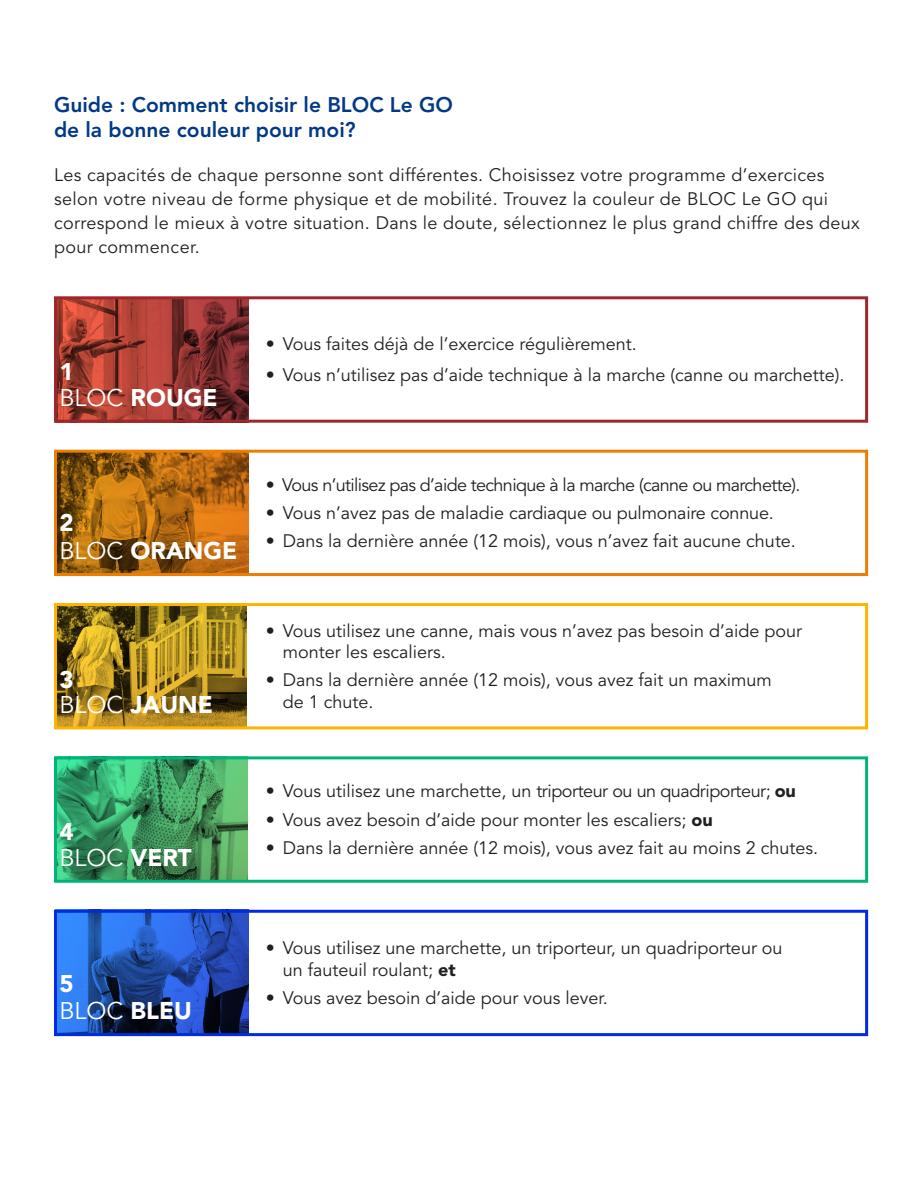
<style>
.page{position:relative;width:918px;height:1188px;background:#fff}
.page>*{position:absolute;margin:0;border:0;box-sizing:border-box;transform-origin:0 0}
.t1{font:900 24px "Avenir LT Std";color:#fff}
.t2{font:24px "Avenir LT Std";color:#fff}
.t3{font:800 21px/25.2px "Avenir LT Std";color:#023985}
.t4{font:18px/21.6px "Avenir LT Std";color:#231f20}
.t5{font:18px/24px "Avenir LT Std";letter-spacing:.02em;color:#231f20}
.t6{font:18px "Avenir LT Std";letter-spacing:-.035em;color:#231f20}
.t7{font:18px "Avenir LT Std";letter-spacing:-.025em;color:#231f20}
.s1{font-weight:400}
.s2{font-weight:900}
</style>
<div class="page">
<img style="left:58px;top:300px;width:190px;height:119px">
<div style="left:54px;top:296px;width:814px;height:127px;border:3px solid #9c272d"></div>
<img style="left:58px;top:454px;width:190px;height:118px">
<div style="left:54px;top:450px;width:814px;height:126px;border:3px solid #eb7e03"></div>
<img style="left:58px;top:607px;width:188px;height:118px">
<div style="left:54px;top:603px;width:814px;height:126px;border:3px solid #fdb400"></div>
<img style="left:58px;top:760px;width:189px;height:119px">
<div style="left:54px;top:756px;width:814px;height:127px;border:3px solid #00b379"></div>
<img style="left:58px;top:914px;width:190px;height:118px">
<div style="left:54px;top:910px;width:814px;height:126px;border:3px solid #012be2"></div>
<p class="t3" style="left:54px;top:92px;width:400px">Guide : Comment choisir le BLOC Le GO de la bonne couleur pour moi?</p>
<p class="t5" style="left:54px;top:163px;width:807px">Les capacités de chaque personne sont différentes. Choisissez votre programme d’exercices selon votre niveau de forme physique et de mobilité. Trouvez la couleur de BLOC Le GO qui correspond le mieux à votre situation. Dans le doute, sélectionnez le plus grand chiffre des deux pour commencer.</p>
<p class="t1" style="left:59px;top:357px;width:16px">1</p>
<p class="t1" style="left:59px;top:383px;width:160px"><span class="s1">BLOC</span> ROUGE</p>
<p class="t1" style="left:59px;top:509px;width:16px">2</p>
<p class="t1" style="left:59px;top:536px;width:179px"><span class="s1">BLOC</span> ORANGE</p>
<p class="t1" style="left:59px;top:665px;width:16px">3</p>
<p class="t4" style="left:266px;top:334px;width:373px">• Vous faites déjà de l’exercice régulièrement.</p>
<p class="t4" style="left:266px;top:364px;width:580px">• Vous n’utilisez pas d’aide technique à la marche (canne ou marchette).</p>
<p class="t6" style="left:266px;top:474px;width:536px">• Vous n’utilisez pas d’aide technique à la marche (canne ou marchette).</p>
<p class="t4" style="left:266px;top:502px;width:510px">• Vous n’avez pas de maladie cardiaque ou pulmonaire connue.</p>
<p class="t4" style="left:266px;top:531px;width:532px">• Dans la dernière année (12 mois), vous n’avez fait aucune chute.</p>
<p class="t4" style="left:283px;top:620px;width:521px;text-indent:-17px">• Vous utilisez une canne, mais vous n’avez pas besoin d’aide pour monter les escaliers.</p>
<p class="t4" style="left:266px;top:670px;width:508px">• Dans la dernière année (12 mois), vous avez fait un maximum</p>
<p class="t1" style="left:59px;top:690px;width:155px"><span class="s1">BLOC</span> JAUNE</p>
<p class="t4" style="left:283px;top:692px;width:92px">de 1 chute.</p>
<p class="t1" style="left:59px;top:817px;width:16px">4</p>
<p class="t2" style="left:59px;top:844px;width:134px">BLOC <span class="s2">VERT</span></p>
<p class="t1" style="left:59px;top:970px;width:16px">5</p>
<p class="t2" style="left:59px;top:997px;width:134px">BLOC <span class="s2">BLEU</span></p>
<p class="t7" style="left:266px;top:781px;width:532px">• Vous utilisez une marchette, un triporteur ou un quadriporteur; <span class="s2">ou</span></p>
<p class="t4" style="left:266px;top:809px;width:449px">• Vous avez besoin d’aide pour monter les escaliers; <span class="s2">ou</span></p>
<p class="t4" style="left:266px;top:838px;width:554px">• Dans la dernière année (12 mois), vous avez fait au moins 2 chutes.</p>
<p class="t4" style="left:283px;top:938px;width:501px;text-indent:-17px">• Vous utilisez une marchette, un triporteur, un quadriporteur ou un fauteuil roulant; <span class="s2">et</span></p>
<p class="t4" style="left:266px;top:987px;width:344px">• Vous avez besoin d’aide pour vous lever.</p>
</div>
